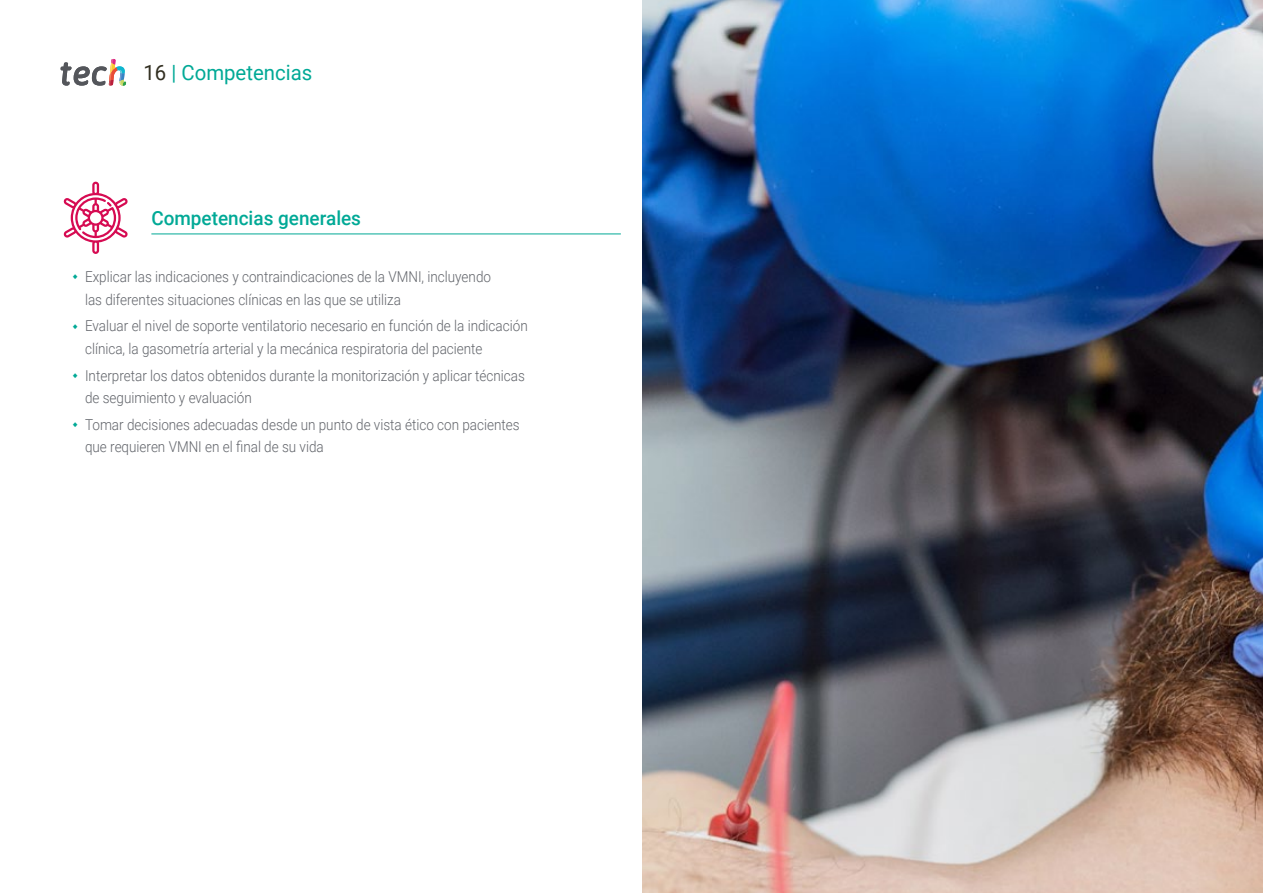
<style>
.page{position:relative;width:1263px;height:893px;background:#fff}
.page>*{position:absolute;margin:0;border:0;box-sizing:border-box;transform-origin:0 0}
.t1{font:21px "Roboto";color:#00a996}
.t2{font:500 19.5px "Roboto";color:#00a996}
.t3{font:300 15px/22.5px "Roboto";color:#61646a;scale:.9 1}
.s1{color:#312e20}
</style>
<div class="page">
<hr style="left:151px;top:234px;width:470px;height:1px;background:#00a996">
<svg style="left:63px;top:182px;width:65px;height:72px"></svg>
<img style="left:642px;top:0;width:621px;height:893px">
<svg style="left:61px;top:59px;width:65px;height:27px"></svg>
<h1 class="t1" style="left:144px;top:57px;width:170px"><span class="s1">16</span> | Competencias</h1>
<h2 class="t2" style="left:151px;top:205px;width:211px">Competencias generales</h2>
<p class="t3" style="left:85px;top:265px;width:453px">Explicar las indicaciones y contraindicaciones de la VMNI, incluyendo las diferentes situaciones clínicas en las que se utiliza</p>
<p class="t3" style="left:85px;top:314px;width:493px">Evaluar el nivel de soporte ventilatorio necesario en función de la indicación clínica, la gasometría arterial y la mecánica respiratoria del paciente</p>
<p class="t3" style="left:85px;top:364px;width:490px">Interpretar los datos obtenidos durante la monitorización y aplicar técnicas de seguimiento y evaluación</p>
<p class="t3" style="left:85px;top:413px;width:484px">Tomar decisiones adecuadas desde un punto de vista ético con pacientes que requieren VMNI en el final de su vida</p>
</div>
